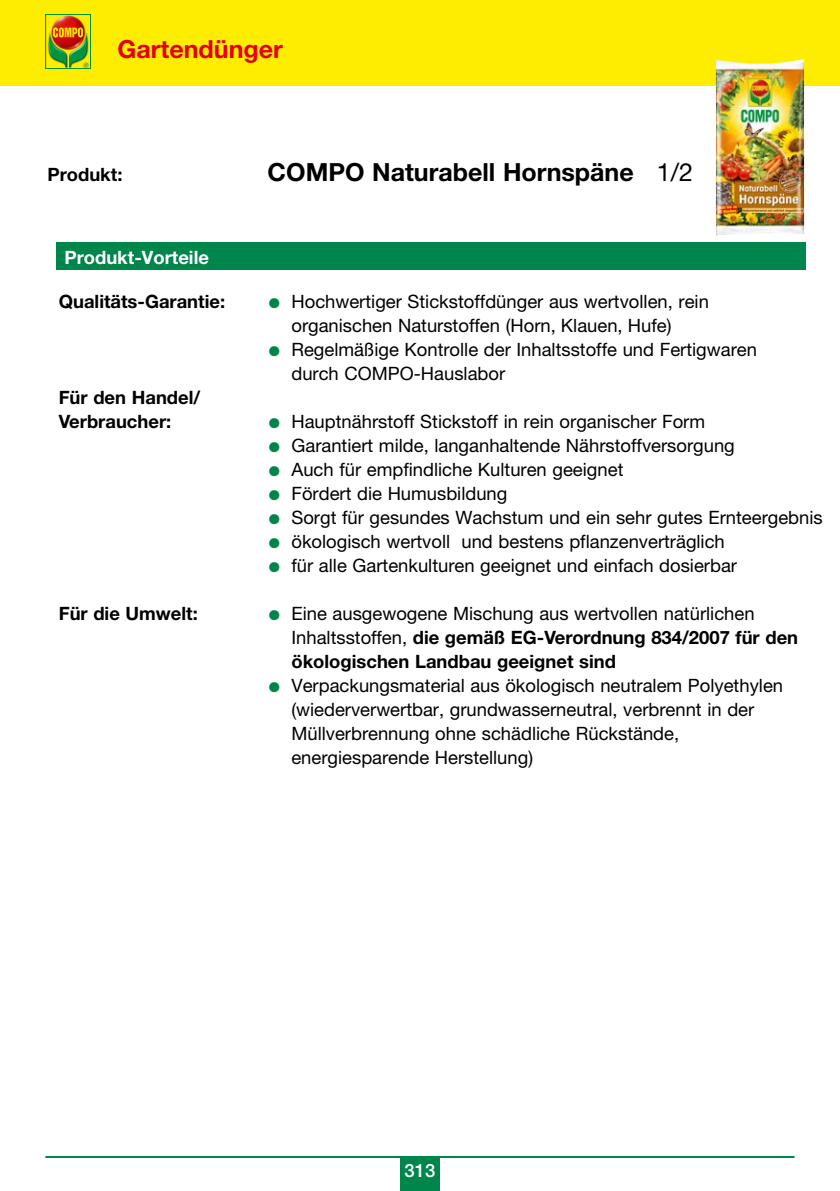
<style>
.page{position:relative;width:840px;height:1191px;background:#fff}
.page>*{position:absolute;margin:0;border:0;box-sizing:border-box;transform-origin:0 0}
.t1{font:700 25px "Helvetica Neue";color:#000}
.t2{font:700 25px "Helvetica Neue";color:#e3000f}
.t3{font:18.4px/24px "Helvetica Neue";color:#000}
.t4{font:700 18.4px/24px "Helvetica Neue";color:#000}
.t5{font:700 18.4px "Helvetica Neue";color:#fff}
.t6{font:500 18.4px "Helvetica Neue";color:#fff}
.s1{font-weight:400}
.s2{color:#00854b}
</style>
<div class="page">
<div style="left:0;top:0;width:839px;height:85px;background:#ffed00"></div>
<svg style="left:45px;top:14px;width:46px;height:54px"></svg>
<img style="left:46px;top:15px;width:44px;height:52px">
<svg style="left:53px;top:27px;width:30px;height:10px"></svg>
<div style="left:400px;top:1157px;width:39px;height:34px;background:#00854b"></div>
<hr style="left:45px;top:1156px;width:749px;height:2px;background:#00854b">
<div style="left:57px;top:242px;width:748px;height:27px;background:#00854b"></div>
<img style="left:715px;top:59px;width:88px;height:176px">
<h1 class="t2" style="left:117px;top:33px;width:167px">Gartendünger</h1>
<p class="t4" style="left:47px;top:162px;width:76px">Produkt:</p>
<h1 class="t1" style="left:267px;top:156px;width:426px">COMPO Naturabell Hornspäne <span class="s1">1/2</span></h1>
<p class="t5" style="left:64px;top:246px;width:146px">Produkt-Vorteile</p>
<p class="t4" style="left:59px;top:289px;width:168px">Qualitäts-Garantie:</p>
<p class="t3" style="left:291px;top:289px;width:419px;text-indent:-23px"><span class="s2">●</span> Hochwertiger Stickstoffdünger aus wertvollen, rein organischen Naturstoffen (Horn, Klauen, Hufe)</p>
<p class="t3" style="left:291px;top:337px;width:467px;text-indent:-23px"><span class="s2">●</span> Regelmäßige Kontrolle der Inhaltsstoffe und Fertigwaren durch COMPO-Hauslabor</p>
<p class="t4" style="left:59px;top:385px;width:143px">Für den Handel/<br>Verbraucher:</p>
<p class="t3" style="left:268px;top:409px;width:437px"><span class="s2">●</span> Hauptnährstoff Stickstoff in rein organischer Form</p>
<p class="t3" style="left:268px;top:433px;width:467px"><span class="s2">●</span> Garantiert milde, langanhaltende Nährstoffversorgung</p>
<p class="t3" style="left:268px;top:457px;width:356px"><span class="s2">●</span> Auch für empfindliche Kulturen geeignet</p>
<p class="t3" style="left:268px;top:481px;width:240px"><span class="s2">●</span> Fördert die Humusbildung</p>
<p class="t3" style="left:268px;top:505px;width:555px"><span class="s2">●</span> Sorgt für gesundes Wachstum und ein sehr gutes Ernteergebnis</p>
<p class="t3" style="left:268px;top:529px;width:457px"><span class="s2">●</span> ökologisch wertvoll und bestens pflanzenverträglich</p>
<p class="t3" style="left:268px;top:553px;width:469px"><span class="s2">●</span> für alle Gartenkulturen geeignet und einfach dosierbar</p>
<p class="t4" style="left:59px;top:601px;width:140px">Für die Umwelt:</p>
<p class="t4" style="left:291px;top:601px;width:508px;text-indent:-23px"><span class="s2">●</span> <span class="s1">Eine ausgewogene Mischung aus wertvollen natürlichen<br>Inhaltsstoffen,</span> die gemäß EG-Verordnung 834/2007 für den ökologischen Landbau geeignet sind</p>
<p class="t3" style="left:291px;top:673px;width:493px;text-indent:-23px"><span class="s2">●</span> Verpackungsmaterial aus ökologisch neutralem Polyethylen (wiederverwertbar, grundwasserneutral, verbrennt in der Müllverbrennung ohne schädliche Rückstände, energiesparende Herstellung)</p>
<p class="t6" style="left:404px;top:1159px;width:32px">313</p>
</div>
